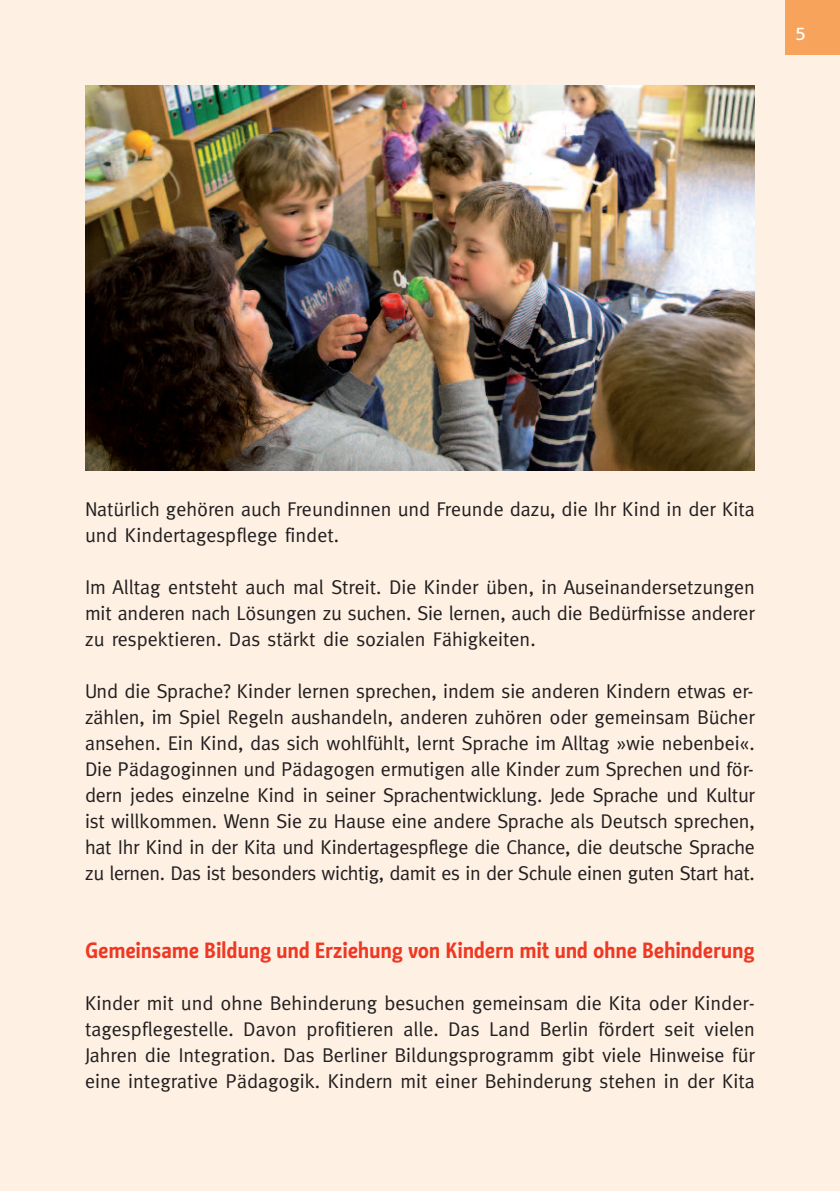
<style>
.page{position:relative;width:840px;height:1191px;background:#fff}
.page>*{position:absolute;margin:0;border:0;box-sizing:border-box;transform-origin:0 0}
.t1{font:700 22px "BMF Change";letter-spacing:-.015em;color:#ef3823}
.t2{font:20px/26px "Meta";color:#231f20;text-align:justify}
.t3{font:18px "Formata";color:#fff}
</style>
<div class="page">
<div style="left:0;top:0;width:839px;height:1191px;background:#fef0e3"></div>
<div style="left:784px;top:0;width:55px;height:54px;background:#f8a35c"></div>
<img style="left:85px;top:85px;width:669px;height:385px">
<p class="t3" style="left:794px;top:26px;width:12px">5</p>
<p class="t2" style="left:85px;top:496px;width:670px">Natürlich gehören auch Freundinnen und Freunde dazu, die Ihr Kind in der Kita und Kindertagespflege findet.</p>
<p class="t2" style="left:85px;top:574px;width:670px">Im Alltag entsteht auch mal Streit. Die Kinder üben, in Auseinandersetzungen mit anderen nach Lösungen zu suchen. Sie lernen, auch die Bedürfnisse anderer zu respektieren. Das stärkt die sozialen Fähigkeiten.</p>
<p class="t2" style="left:85px;top:678px;width:671px">Und die Sprache? Kinder lernen sprechen, indem sie anderen Kindern etwas er&shy;zählen, im Spiel Regeln aushandeln, anderen zuhören oder gemeinsam Bücher ansehen. Ein Kind, das sich wohlfühlt, lernt Sprache im Alltag »wie nebenbei«.<br>Die Pädagoginnen und Pädagogen ermutigen alle Kinder zum Sprechen und för&shy;dern jedes einzelne Kind in seiner Sprachentwicklung. Jede Sprache und Kultur ist willkommen. Wenn Sie zu Hause eine andere Sprache als Deutsch sprechen, hat Ihr Kind in der Kita und Kindertagespflege die Chance, die deutsche Sprache zu lernen. Das ist besonders wichtig, damit es in der Schule einen guten Start hat.</p>
<p class="t1" style="left:85px;top:934px;width:670px">Gemeinsame Bildung und Erziehung von Kindern mit und ohne Behinderung</p>
<p class="t2" style="left:85px;top:990px;width:670px">Kinder mit und ohne Behinderung besuchen gemeinsam die Kita oder Kinder&shy;tagespflegestelle. Davon profitieren alle. Das Land Berlin fördert seit vielen Jahren die Integration. Das Berliner Bildungsprogramm gibt viele Hinweise für eine integrative Pädagogik. Kindern mit einer Behinderung stehen in der Kita</p>
</div>
